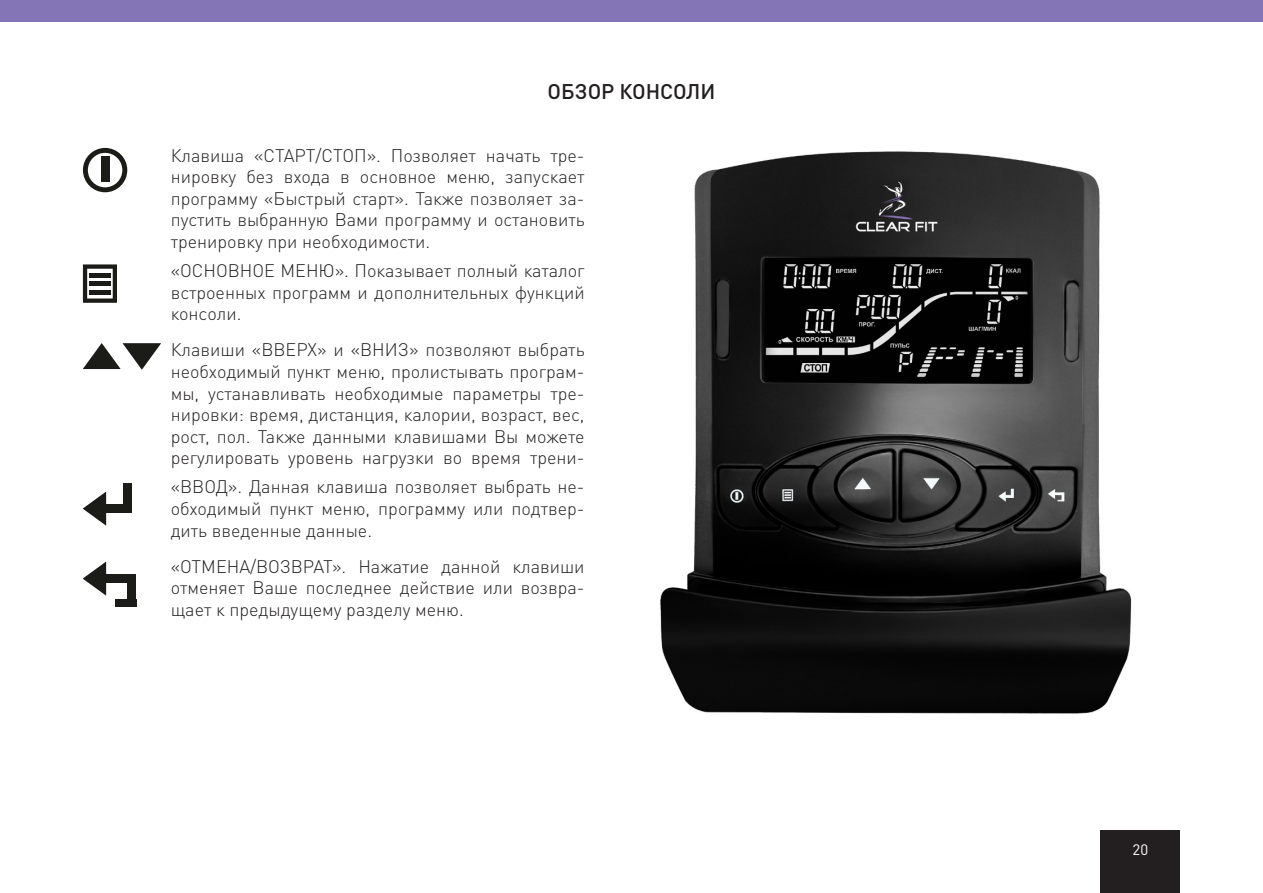
<style>
.page{position:relative;width:1263px;height:893px;background:#fff}
.page>*{position:absolute;margin:0;border:0;box-sizing:border-box;transform-origin:0 0}
.РАЗДЕЛ{font:500 21px "DIN Pro";color:#231f20}
.Обычный_текст{font:300 18px/21.6px "DIN Pro";color:#231f20;text-align:justify}
.t1{font:15px "DIN Pro";color:#fff}
</style>
<div class="page">
<div style="left:0;top:0;width:1263px;height:21px;background:#8476b6"></div>
<div style="left:1101px;top:831px;width:79px;height:62px;background:#231f20"></div>
<svg style="left:83px;top:343px;width:78px;height:27px"></svg>
<svg style="left:83px;top:148px;width:44px;height:44px"></svg>
<svg style="left:83px;top:264px;width:34px;height:39px"></svg>
<hr style="left:89px;top:273px;width:21px;height:4px;background:#1b1b18">
<div style="left:89px;top:281px;width:21px;height:5px;background:#1b1b18"></div>
<hr style="left:89px;top:290px;width:21px;height:4px;background:#1b1b18">
<svg style="left:83px;top:492px;width:23px;height:34px"></svg>
<div style="left:106px;top:505px;width:26px;height:8px;background:#1b1b18"></div>
<div style="left:123px;top:483px;width:9px;height:30px;background:#1b1b18"></div>
<svg style="left:83px;top:562px;width:23px;height:34px"></svg>
<div style="left:128px;top:574px;width:8px;height:30px;background:#1b1b18"></div>
<div style="left:106px;top:574px;width:30px;height:9px;background:#1b1b18"></div>
<div style="left:115px;top:600px;width:21px;height:7px;background:#1b1b18"></div>
<img style="left:660px;top:151px;width:472px;height:563px">
<p class="РАЗДЕЛ" style="left:547px;top:77px;width:169px">ОБЗОР КОНСОЛИ</p>
<p class="Обычный_текст" style="left:171px;top:144px;width:415px">Клавиша «СТАРТ/СТОП». Позволяет начать тре&shy;нировку без входа в основное меню, запускает программу «Быстрый старт». Также позволяет за&shy;пустить выбранную Вами программу и остановить тренировку при необходимости.</p>
<p class="Обычный_текст" style="left:171px;top:259px;width:415px">«ОСНОВНОЕ МЕНЮ». Показывает полный каталог встроенных программ и дополнительных функций консоли.</p>
<p class="Обычный_текст" style="left:171px;top:338px;width:415px">Клавиши «ВВЕРХ» и «ВНИЗ» позволяют выбрать необходимый пункт меню, пролистывать програм&shy;мы, устанавливать необходимые параметры тре&shy;нировки: время, дистанция, калории, возраст, вес, рост, пол. Также данными клавишами Вы можете регулировать уровень нагрузки во время трени-</p>
<p class="Обычный_текст" style="left:171px;top:475px;width:415px">«ВВОД». Данная клавиша позволяет выбрать не&shy;обходимый пункт меню, программу или подтвер&shy;дить введенные данные.</p>
<p class="Обычный_текст" style="left:171px;top:555px;width:415px">«ОТМЕНА/ВОЗВРАТ». Нажатие данной клавиши отменяет Ваше последнее действие или возвра&shy;щает к предыдущему разделу меню.</p>
<p class="t1" style="left:1132px;top:839px;width:17px">20</p>
</div>
